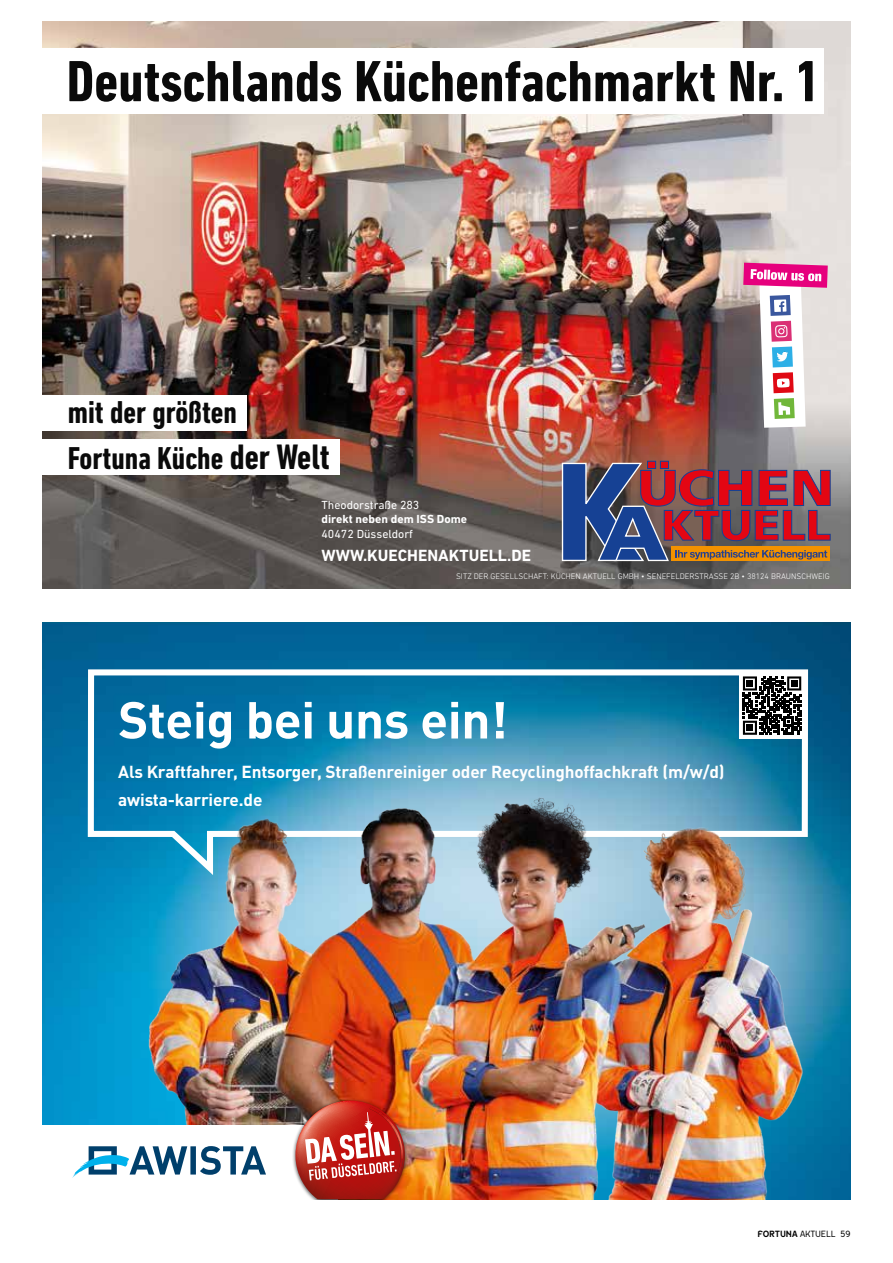
<style>
.page{position:relative;width:893px;height:1263px;background:#fff}
.page>*{position:absolute;margin:0;border:0;box-sizing:border-box;transform-origin:0 0}
.t1{font:700 condensed 59.1px "DIN Next LT Pro";color:#0a0a0a}
.t2{font:700 51.15px "DIN Pro";letter-spacing:-.01em;color:#fff}
.t3{font:700 condensed 32.25px/45.3px "DIN Next LT Pro";color:#0a0a0a}
.t4{font:700 17.25px/28.2px "DIN Pro";letter-spacing:-.01em;color:#fff}
.t5{font:700 16.5px "DIN Next LT Pro";color:#fff}
.t6{font:12px "DIN Next LT Pro";color:#fff}
.t7{font:700 12px "DIN Next LT Pro";color:#fff}
.t8{font:9px "Fortuna Sans";letter-spacing:.005em;color:#000}
.t9{font:300 8.25px "DIN Next LT Pro";color:#fff}
.s1{font-size:36px}
.s2{font-weight:700}
</style>
<div class="page">
<img style="left:43px;top:21px;width:807px;height:568px">
<svg style="left:562px;top:461px;width:268px;height:100px;background:#7d4e5e"></svg>
<svg style="left:743px;top:263px;width:85px;height:165px"></svg>
<div style="left:43px;top:395px;width:204px;height:36px;background:#fff"></div>
<div style="left:43px;top:439px;width:297px;height:36px;background:#fff"></div>
<div style="left:43px;top:48px;width:781px;height:66px;background:#fff"></div>
<img style="left:43px;top:623px;width:807px;height:576px">
<svg style="left:85px;top:666px;width:726px;height:216px;background:#2587b0"></svg>
<div style="left:739px;top:672px;width:66px;height:67px;background:#fff"></div>
<svg style="left:743px;top:676px;width:58px;height:59px"></svg>
<img style="left:141px;top:790px;width:668px;height:409px">
<div style="left:43px;top:1125px;width:295px;height:74px;background:#fff"></div>
<svg style="left:72px;top:1146px;width:194px;height:32px"></svg>
<div style="left:292px;top:1098px;width:116px;height:101px;background:#000;opacity:.65"></div>
<img style="left:295px;top:1100px;width:110px;height:99px">
<img style="left:370px;top:1107px;width:40px;height:67px">
<h1 class="t1" style="left:67px;top:48px;width:755px">Deutschlands Küchenfachmarkt Nr. 1</h1>
<h3 class="t3" style="left:68px;top:390px;width:263px">mit der größten<br>Fortuna Küche <span class="s1">der Welt</span></h3>
<p class="t6" style="left:321px;top:498px;width:99px">Theodorstraße 283</p>
<p class="t7" style="left:321px;top:512px;width:147px">direkt neben dem ISS Dome</p>
<p class="t6" style="left:321px;top:526px;width:93px">40472 Düsseldorf</p>
<p class="t5" style="left:321px;top:546px;width:211px">WWW.KUECHENAKTUELL.DE</p>
<p class="t9" style="left:456px;top:571px;width:375px">SITZ DER GESELLSCHAFT: KÜCHEN AKTUELL GMBH • SENEFELDERSTRASSE 2B • 38124 BRAUNSCHWEIG</p>
<h2 class="t2" style="left:118px;top:685px;width:391px">Steig bei uns ein!</h2>
<p class="t4" style="left:118px;top:757px;width:608px">Als Kraftfahrer, Entsorger, Straßenreiniger oder Recyclinghoffachkraft (m/w/d) awista-karriere.de</p>
<p class="t8" style="left:757px;top:1227px;width:95px"><span class="s2">FORTUNA</span> AKTUELL 59</p>
</div>
